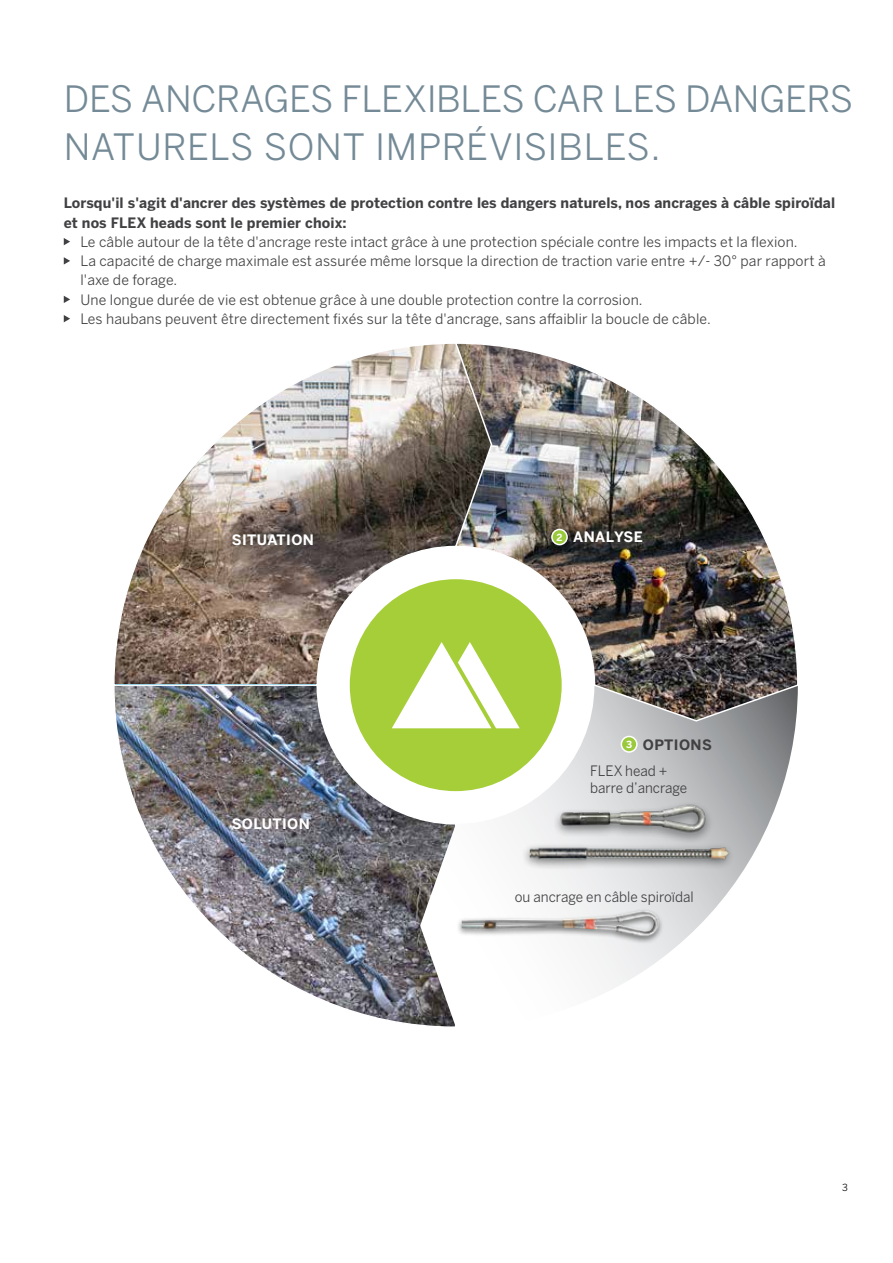
<style>
.page{position:relative;width:893px;height:1263px;background:#fff}
.page>*{position:absolute;margin:0;border:0;box-sizing:border-box;transform-origin:0 0}
.t1{font:36px/48.2px "Benton Sans";letter-spacing:-.005em;color:#748a96}
.t2{font:14.25px/19.2px "Benton Sans";letter-spacing:.01em;color:#414042}
.t3{font:700 14.25px/19.2px "Benton Sans";letter-spacing:.01em;color:#414042}
.t4{font:14.25px/17.1px "Benton Sans";letter-spacing:.01em;color:#414042;scale:.95 1}
.t5{font:700 14.25px "Benton Sans";letter-spacing:.03em;color:#fff}
.t6{font:700 14.25px "Benton Sans";letter-spacing:.03em;color:#414042}
.t7{font:9.75px "Benton Sans";color:#000}
.t8{font:700 9.75px "Benton Sans";color:#fff}
.s1{font-size:9.75px;color:#fff}
</style>
<div class="page">
<img style="left:114px;top:687px;width:306px;height:338px">
<svg style="left:420px;top:722px;width:376px;height:305px"></svg>
<img style="left:493px;top:346px;width:305px;height:376px">
<svg style="left:64px;top:238px;width:6px;height:7px"></svg>
<svg style="left:64px;top:257px;width:6px;height:8px"></svg>
<svg style="left:64px;top:296px;width:6px;height:7px"></svg>
<svg style="left:64px;top:315px;width:6px;height:7px"></svg>
<div style="left:350px;top:579px;width:212px;height:212px;background:#a6ce39;border-radius:50%"></div>
<svg style="left:392px;top:682px;width:128px;height:46px"></svg>
<svg style="left:556px;top:511px;width:104px;height:50px;background:#403a33"></svg>
<img style="left:114px;top:343px;width:379px;height:344px">
<svg style="left:214px;top:515px;width:118px;height:49px;background:#6b5d55"></svg>
<div style="left:552px;top:529px;width:15px;height:16px;background:#9aca3c;border-radius:50%"></div>
<div style="left:551px;top:529px;width:17px;height:16px;border:2px solid #fff;border-radius:50%"></div>
<div style="left:552px;top:801px;width:161px;height:43px;background:#000;opacity:.5"></div>
<img style="left:556px;top:798px;width:150px;height:25px">
<div style="left:521px;top:842px;width:214px;height:29px;background:#000;opacity:.5"></div>
<img style="left:530px;top:823px;width:220px;height:52px">
<div style="left:621px;top:736px;width:16px;height:16px;background:#9aca3c;border-radius:50%"></div>
<div style="left:621px;top:736px;width:17px;height:17px;border:2px solid #fff;border-radius:50%"></div>
<div style="left:456px;top:907px;width:208px;height:38px;background:#000;opacity:.5"></div>
<img style="left:462px;top:911px;width:202px;height:28px">
<h1 class="t1" style="left:64px;top:74px;width:791px">DES ANCRAGES FLEXIBLES CAR LES DANGERS<br>NATURELS SONT IMPRÉVISIBLES.</h1>
<p class="t3" style="left:64px;top:193px;width:773px">Lorsqu'il s'agit d'ancrer des systèmes de protection contre les dangers naturels, nos ancrages à câble spiroïdal et nos FLEX heads sont le premier choix:</p>
<p class="t2" style="left:80px;top:232px;width:747px">Le câble autour de la tête d'ancrage reste intact grâce à une protection spéciale contre les impacts et la flexion.<br>La capacité de charge maximale est assurée même lorsque la direction de traction varie entre +/- 30° par rapport à l'axe de forage.<br>Une longue durée de vie est obtenue grâce à une double protection contre la corrosion.<br>Les haubans peuvent être directement fixés sur la tête d'ancrage, sans affaiblir la boucle de câble.</p>
<p class="t5" style="left:232px;top:532px;width:84px">SITUATION</p>
<p class="t8" style="left:556px;top:531px;width:7px">2</p>
<p class="t5" style="left:573px;top:528px;width:71px">ANALYSE</p>
<p class="t5" style="left:232px;top:815px;width:80px">SOLUTION</p>
<p class="t6" style="left:626px;top:736px;width:87px"><span class="s1">3</span> OPTIONS</p>
<p class="t4" style="left:590px;top:762px;width:104px">FLEX head + barre d’ancrage</p>
<p class="t4" style="left:515px;top:888px;width:190px">ou ancrage en câble spiroïdal</p>
<p class="t7" style="left:842px;top:1181px;width:7px">3</p>
</div>
